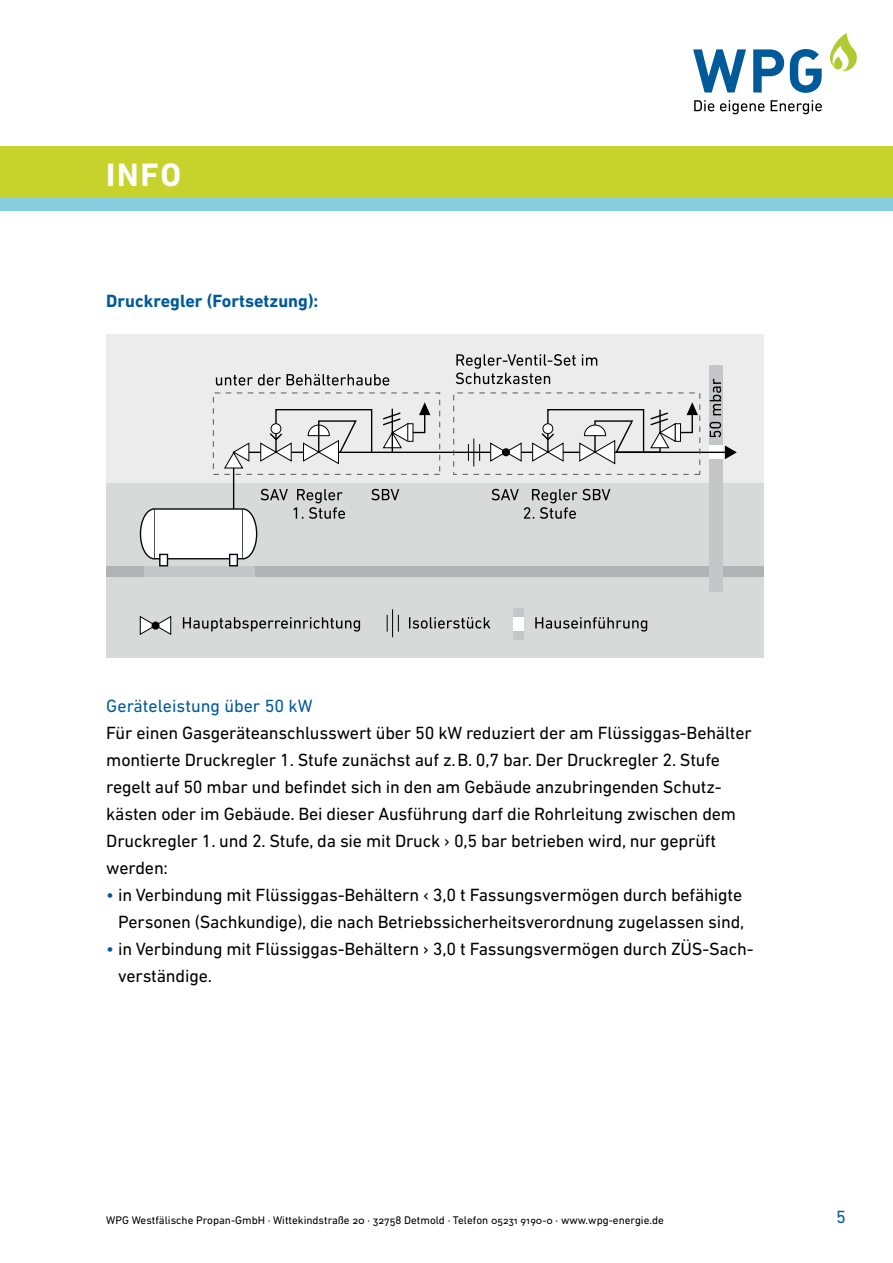
<style>
.page{position:relative;width:893px;height:1263px;background:#fff}
.page>*{position:absolute;margin:0;border:0;box-sizing:border-box;transform-origin:0 0}
.t1{font:700 33px "DIN Next LT Pro";color:#fff}
.t2{font:18px/27px "DIN Next LT Pro";letter-spacing:-.01em;color:#000}
.t3{font:700 18px "DIN Next LT Pro";color:#005a9a}
.t4{font:18px "DIN Next LT Pro";color:#005a9a}
.t5{font:11.25px "DIN Next LT Pro";color:#000}
.s1{color:#005a9a}
.s2{font-size:10.8px}
</style>
<div class="page">
<div style="left:106px;top:334px;width:658px;height:154px;background:#ececed"></div>
<div style="left:106px;top:483px;width:658px;height:175px;background:#d8dada"></div>
<div style="left:106px;top:567px;width:658px;height:10px;background:#b0b2b4"></div>
<svg style="left:261px;top:489px;width:27px;height:11px"></svg>
<svg style="left:371px;top:489px;width:28px;height:11px"></svg>
<svg style="left:294px;top:489px;width:51px;height:30px"></svg>
<svg style="left:492px;top:489px;width:118px;height:30px"></svg>
<svg style="left:216px;top:374px;width:65px;height:11px"></svg>
<svg style="left:287px;top:374px;width:102px;height:11px"></svg>
<svg style="left:582px;top:354px;width:15px;height:12px"></svg>
<svg style="left:456px;top:354px;width:120px;height:30px"></svg>
<svg style="left:183px;top:617px;width:177px;height:15px"></svg>
<svg style="left:409px;top:617px;width:81px;height:12px"></svg>
<svg style="left:535px;top:617px;width:112px;height:15px"></svg>
<div style="left:154px;top:509px;width:89px;height:50px;background:#fff"></div>
<div style="left:154px;top:508px;width:90px;height:51px;border:1px solid #05070c"></div>
<svg style="left:139px;top:508px;width:17px;height:52px"></svg>
<svg style="left:241px;top:508px;width:17px;height:52px"></svg>
<div style="left:144px;top:567px;width:111px;height:10px;background:#c5c6c7"></div>
<div style="left:709px;top:365px;width:13px;height:227px;background:#c5c6c7"></div>
<div style="left:709px;top:446px;width:13px;height:13px;background:#fff"></div>
<div style="left:514px;top:608px;width:10px;height:31px;background:#c5c6c7"></div>
<div style="left:514px;top:617px;width:10px;height:13px;background:#fff"></div>
<div style="left:160px;top:554px;width:7px;height:12px;background:#fff"></div>
<div style="left:159px;top:554px;width:9px;height:12px;border:1px solid #05070c"></div>
<div style="left:230px;top:554px;width:7px;height:12px;background:#fff"></div>
<div style="left:229px;top:554px;width:9px;height:12px;border:1px solid #05070c"></div>
<hr style="left:233px;top:453px;width:1px;height:56px;background:#000">
<hr style="left:234px;top:452px;width:493px;height:1px;background:#000">
<svg style="left:725px;top:445px;width:12px;height:14px"></svg>
<svg style="left:490px;top:442px;width:32px;height:20px"></svg>
<div style="left:502px;top:448px;width:8px;height:8px;background:#000;border-radius:50%"></div>
<svg style="left:140px;top:616px;width:31px;height:19px"></svg>
<div style="left:152px;top:621px;width:8px;height:9px;background:#000;border-radius:50%"></div>
<svg style="left:468px;top:438px;width:12px;height:28px"></svg>
<svg style="left:387px;top:609px;width:12px;height:28px"></svg>
<div style="left:275px;top:409px;width:97px;height:44px;border:1px solid #000"></div>
<svg style="left:260px;top:433px;width:32px;height:29px"></svg>
<svg style="left:224px;top:442px;width:25px;height:27px"></svg>
<div style="left:271px;top:424px;width:10px;height:10px;background:#fff;border-radius:50%"></div>
<div style="left:271px;top:423px;width:10px;height:11px;border:1px solid #000;border-radius:50%"></div>
<div style="left:547px;top:409px;width:97px;height:44px;border:1px solid #000"></div>
<svg style="left:532px;top:432px;width:32px;height:30px"></svg>
<div style="left:543px;top:424px;width:10px;height:10px;background:#fff;border-radius:50%"></div>
<div style="left:543px;top:423px;width:10px;height:11px;border:1px solid #000;border-radius:50%"></div>
<svg style="left:303px;top:420px;width:55px;height:44px"></svg>
<svg style="left:383px;top:402px;width:47px;height:46px"></svg>
<div style="left:408px;top:424px;width:5px;height:17px;background:#fff"></div>
<svg style="left:579px;top:402px;width:119px;height:62px"></svg>
<hr style="left:392px;top:409px;width:1px;height:44px;background:#000">
<svg style="left:709px;top:422px;width:12px;height:15px"></svg>
<svg style="left:710px;top:379px;width:11px;height:36px"></svg>
<svg style="left:693px;top:49px;width:53px;height:43px"></svg>
<svg style="left:753px;top:49px;width:31px;height:43px"></svg>
<svg style="left:790px;top:49px;width:32px;height:44px"></svg>
<svg style="left:830px;top:33px;width:27px;height:38px"></svg>
<svg style="left:694px;top:100px;width:20px;height:11px"></svg>
<svg style="left:720px;top:100px;width:44px;height:14px"></svg>
<svg style="left:771px;top:100px;width:51px;height:14px"></svg>
<div style="left:0;top:147px;width:893px;height:51px;background:#c8d22d"></div>
<div style="left:0;top:198px;width:893px;height:12px;background:#85cddf"></div>
<h1 class="t1" style="left:106px;top:156px;width:76px">INFO</h1>
<p class="t3" style="left:106px;top:290px;width:214px">Druckregler (Fortsetzung):</p>
<p class="t4" style="left:106px;top:695px;width:208px">Geräteleistung über 50 kW</p>
<p class="t2" style="left:106px;top:719px;width:647px">Für einen Gasgeräteanschlusswert über 50 kW reduziert der am Flüssiggas-Behälter montierte Druckregler 1. Stufe zunächst auf z.B. 0,7 bar. Der Druckregler 2. Stufe regelt auf 50 mbar und befindet sich in den am Gebäude anzubringenden Schutz&shy;kästen oder im Gebäude. Bei dieser Ausführung darf die Rohrleitung zwischen dem Druckregler 1. und 2. Stufe, da sie mit Druck › 0,5 bar betrieben wird, nur geprüft werden:</p>
<p class="t2" style="left:106px;top:881px;width:640px;text-align:right"><span class="s1">•</span> in Verbindung mit Flüssiggas-Behältern ‹ 3,0 t Fassungsvermögen durch befähigte<br>Personen (Sachkundige), die nach Betriebssicherheitsverordnung zugelassen sind,</p>
<p class="t2" style="left:118px;top:935px;width:637px;text-indent:-12px"><span class="s1">•</span> in Verbindung mit Flüssiggas-Behältern › 3,0 t Fassungsvermögen durch ZÜS-Sach&shy;verständige.</p>
<p class="t5" style="left:106px;top:1213px;width:559px">WPG Westfälische Propan-GmbH · Wittekindstraße 20 · 32758 Detmold · Telefon <span class="s2">05231 9190-0</span> · www.wpg-energie.de</p>
<p class="t4" style="left:836px;top:1206px;width:11px">5</p>
</div>
